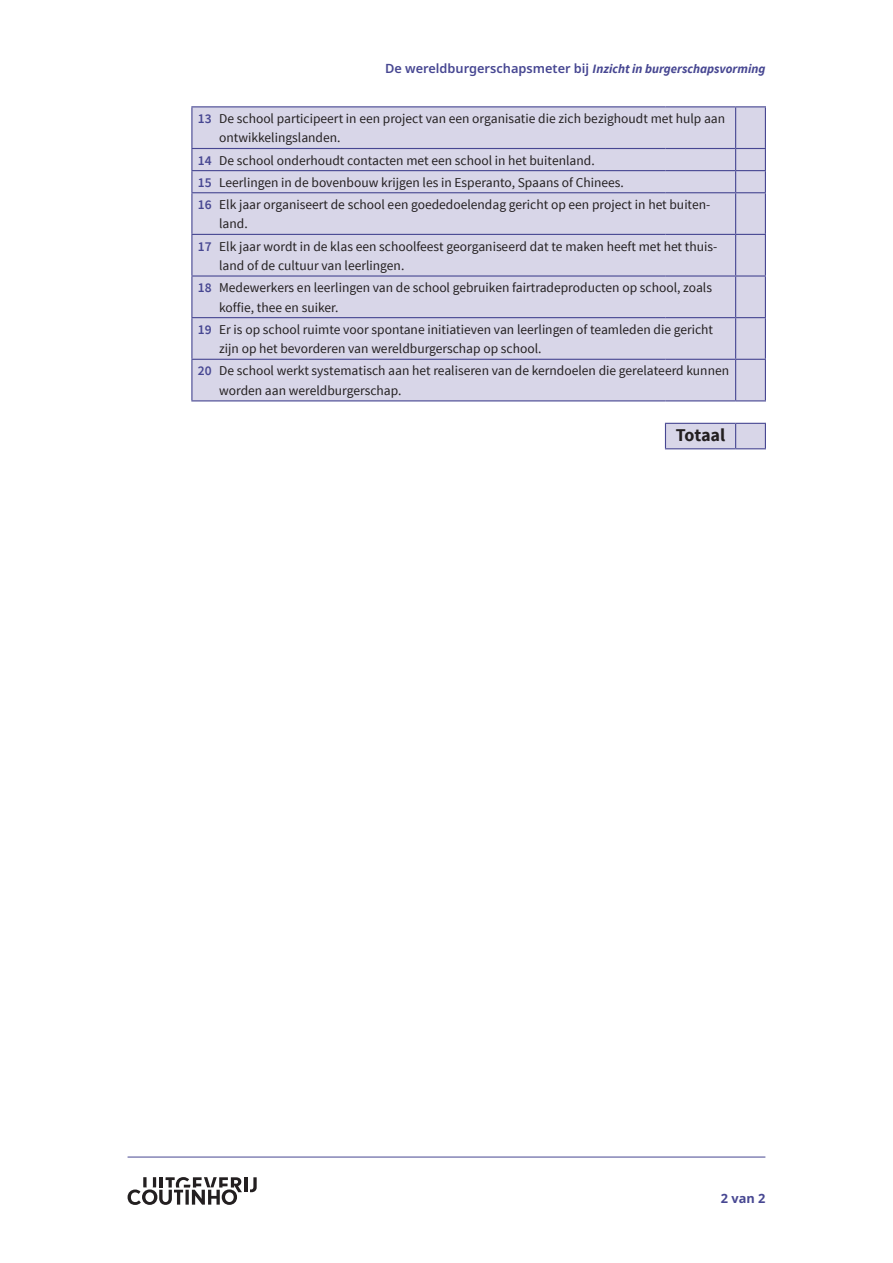
<style>
.page{position:relative;width:893px;height:1263px;background:#fff}
.page>*{position:absolute;margin:0;border:0;box-sizing:border-box;transform-origin:0 0}
.t1{font:700 18px "Source Sans Pro";color:#231f20}
.t2{font:13.5px/22.2px "Source Sans Pro";color:#231f20}
.t3{font:600 12.75px "Noto Sans";color:#474792}
.t4{font:700 12.75px "Noto Sans";color:#474792}
.s1{font-family:"Source Sans Pro";font-weight:700;font-style:italic}
.s2{font-weight:600;color:#474792}
</style>
<div class="page">
<hr style="left:244px;top:1177px;width:3px;height:15px;background:#231f20">
<svg style="left:250px;top:1177px;width:7px;height:15px"></svg>
<svg style="left:128px;top:1177px;width:114px;height:28px"></svg>
<hr style="left:128px;top:1157px;width:637px;height:1px;background:#474792">
<svg style="left:192px;top:107px;width:573px;height:341px;background:#d4d2e6"></svg>
<div style="left:192px;top:423px;width:473px;height:26px;background:#fff"></div>
<hr style="left:191px;top:106px;width:474px;height:1px;background:#474792">
<hr style="left:191px;top:107px;width:1px;height:41px;background:#474792">
<hr style="left:665px;top:106px;width:71px;height:1px;background:#474792">
<hr style="left:191px;top:148px;width:474px;height:1px;background:#474792">
<hr style="left:665px;top:148px;width:71px;height:1px;background:#474792">
<hr style="left:191px;top:170px;width:474px;height:1px;background:#474792">
<svg style="left:191px;top:149px;width:1px;height:43px"></svg>
<hr style="left:665px;top:170px;width:71px;height:1px;background:#474792">
<hr style="left:191px;top:192px;width:474px;height:1px;background:#474792">
<hr style="left:191px;top:193px;width:1px;height:41px;background:#474792">
<hr style="left:665px;top:192px;width:71px;height:1px;background:#474792">
<hr style="left:191px;top:234px;width:474px;height:1px;background:#474792">
<hr style="left:191px;top:235px;width:1px;height:40px;background:#474792">
<hr style="left:665px;top:234px;width:71px;height:1px;background:#474792">
<hr style="left:191px;top:275px;width:474px;height:2px;background:#474792">
<hr style="left:191px;top:277px;width:1px;height:40px;background:#474792">
<hr style="left:665px;top:275px;width:71px;height:2px;background:#474792">
<hr style="left:191px;top:317px;width:474px;height:1px;background:#474792">
<hr style="left:191px;top:318px;width:1px;height:41px;background:#474792">
<hr style="left:665px;top:317px;width:71px;height:1px;background:#474792">
<hr style="left:191px;top:359px;width:474px;height:1px;background:#474792">
<hr style="left:191px;top:360px;width:1px;height:40px;background:#474792">
<hr style="left:665px;top:359px;width:71px;height:1px;background:#474792">
<hr style="left:191px;top:400px;width:474px;height:1px;background:#474792">
<hr style="left:665px;top:400px;width:71px;height:1px;background:#474792">
<hr style="left:665px;top:423px;width:71px;height:1px;background:#474792">
<hr style="left:665px;top:448px;width:71px;height:1px;background:#474792">
<hr style="left:736px;top:106px;width:30px;height:1px;background:#474792">
<hr style="left:735px;top:107px;width:1px;height:41px;background:#474792">
<hr style="left:765px;top:107px;width:1px;height:41px;background:#474792">
<hr style="left:736px;top:148px;width:30px;height:1px;background:#474792">
<hr style="left:736px;top:170px;width:30px;height:1px;background:#474792">
<svg style="left:735px;top:149px;width:1px;height:43px"></svg>
<svg style="left:765px;top:149px;width:1px;height:43px"></svg>
<hr style="left:736px;top:192px;width:30px;height:1px;background:#474792">
<hr style="left:735px;top:193px;width:1px;height:41px;background:#474792">
<hr style="left:765px;top:193px;width:1px;height:41px;background:#474792">
<hr style="left:736px;top:234px;width:30px;height:1px;background:#474792">
<hr style="left:735px;top:235px;width:1px;height:40px;background:#474792">
<hr style="left:765px;top:235px;width:1px;height:40px;background:#474792">
<hr style="left:736px;top:275px;width:30px;height:2px;background:#474792">
<hr style="left:735px;top:277px;width:1px;height:40px;background:#474792">
<hr style="left:765px;top:277px;width:1px;height:40px;background:#474792">
<hr style="left:736px;top:317px;width:30px;height:1px;background:#474792">
<hr style="left:735px;top:318px;width:1px;height:41px;background:#474792">
<hr style="left:765px;top:318px;width:1px;height:41px;background:#474792">
<hr style="left:736px;top:359px;width:30px;height:1px;background:#474792">
<hr style="left:735px;top:360px;width:1px;height:40px;background:#474792">
<hr style="left:765px;top:360px;width:1px;height:40px;background:#474792">
<hr style="left:736px;top:400px;width:30px;height:1px;background:#474792">
<svg style="left:665px;top:424px;width:1px;height:24px"></svg>
<hr style="left:736px;top:423px;width:30px;height:1px;background:#474792">
<svg style="left:735px;top:424px;width:1px;height:24px"></svg>
<svg style="left:765px;top:424px;width:1px;height:24px"></svg>
<hr style="left:736px;top:448px;width:30px;height:1px;background:#474792">
<p class="t3" style="left:385px;top:60px;width:382px">De wereldburgerschapsmeter bij <span class="s1">Inzicht in burgerschapsvorming</span></p>
<p class="t2" style="left:219px;top:109px;width:508px;line-height:19.5px;text-indent:-21px"><span class="s2">13</span> De school participeert in een project van een organisatie die zich bezighoudt met hulp aan ontwikkelingslanden.</p>
<p class="t2" style="left:198px;top:149px;width:514px"><span class="s2">14</span> De school onderhoudt contacten met een school in het buitenland.<br><span class="s2">15</span> Leerlingen in de bovenbouw krijgen les in Esperanto, Spaans of Chinees.<br><span class="s2">16</span> Elk jaar organiseert de school een goededoelendag gericht op een project in het buiten-</p>
<p class="t2" style="left:198px;top:213px;width:521px;text-indent:21px">land.<br><span class="s2">17</span> Elk jaar wordt in de klas een schoolfeest georganiseerd dat te maken heeft met het thuis-</p>
<p class="t2" style="left:198px;top:255px;width:516px;text-indent:21px">land of de cultuur van leerlingen.<br><span class="s2">18</span> Medewerkers en leerlingen van de school gebruiken fairtradeproducten op school, zoals</p>
<p class="t2" style="left:198px;top:296px;width:517px;text-indent:21px">koffie, thee en suiker.<br><span class="s2">19</span> Er is op school ruimte voor spontane initiatieven van leerlingen of teamleden die gericht</p>
<p class="t2" style="left:198px;top:338px;width:533px;text-indent:21px">zijn op het bevorderen van wereldburgerschap op school.<br><span class="s2">20</span> De school werkt systematisch aan het realiseren van de kerndoelen die gerelateerd kunnen</p>
<p class="t2" style="left:219px;top:379px;width:184px">worden aan wereldburgerschap.</p>
<h1 class="t1" style="left:676px;top:423px;width:51px">Totaal</h1>
<p class="t4" style="left:721px;top:1190px;width:46px">2 van 2</p>
</div>
